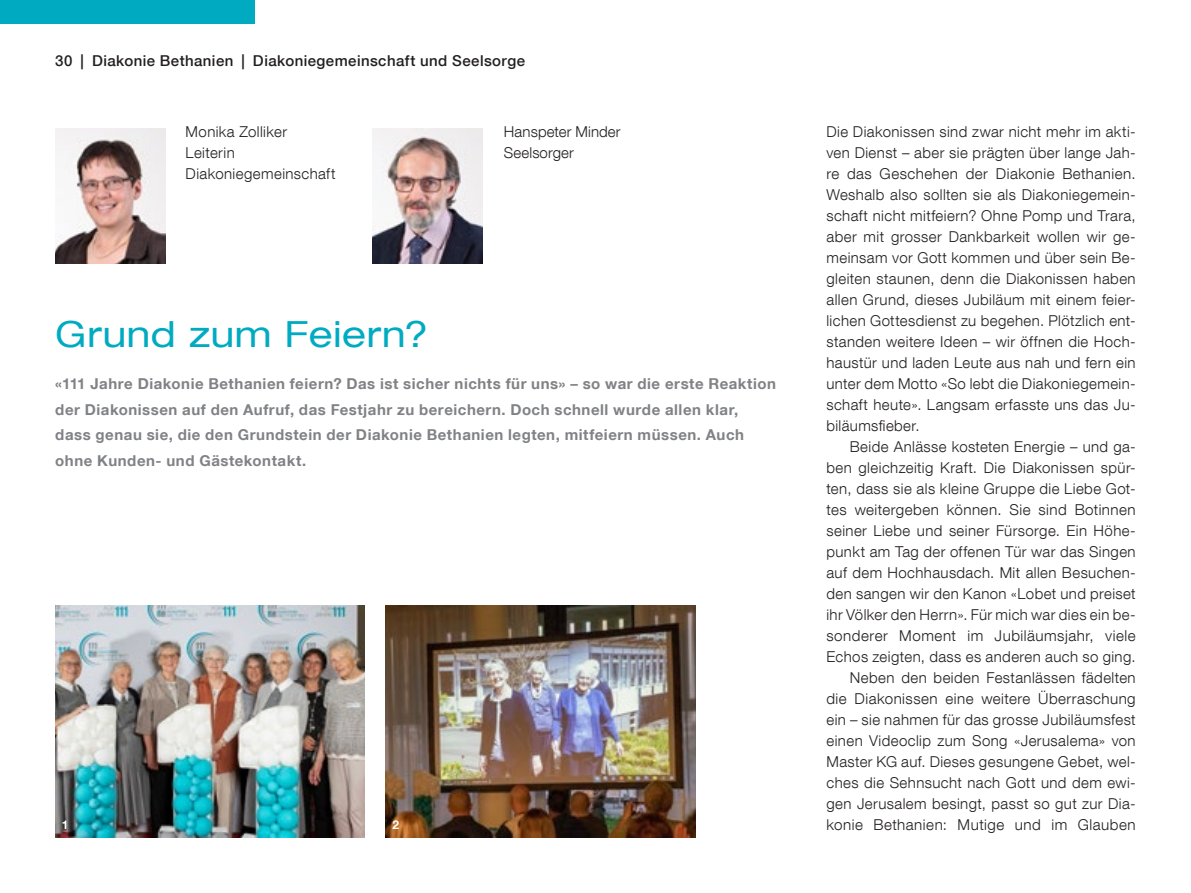
<style>
.page{position:relative;width:1191px;height:893px;background:#fff}
.page>*{position:absolute;margin:0;border:0;box-sizing:border-box;transform-origin:0 0}
.t1{font:expanded 36px "Helvetica Neue LT Com";letter-spacing:.02em;color:#00abc1}
.t2{font:300 15px/21px "Helvetica Neue LT Com";letter-spacing:.03em;color:#231f20}
.t3{font:700 15px/25.5px "Helvetica Neue LT Com";letter-spacing:.035em;color:#808285}
.t4{font:500 15px "Helvetica Neue LT Com";letter-spacing:.03em;color:#231f20}
.t5{font:300 15px/21px "Helvetica Neue LT Com";letter-spacing:.01em;color:#231f20}
.t6{font:700 12px "Helvetica Neue LT Com";color:#fff}
</style>
<div class="page">
<img style="left:55px;top:606px;width:309px;height:232px">
<div style="left:0;top:0;width:254px;height:23px;background:#00abc1"></div>
<img style="left:372px;top:129px;width:110px;height:134px">
<img style="left:55px;top:129px;width:111px;height:134px">
<img style="left:386px;top:606px;width:309px;height:232px">
<p class="t4" style="left:55px;top:52px;width:471px">30 | Diakonie Bethanien | Diakoniegemeinschaft und Seelsorge</p>
<p class="t2" style="left:186px;top:121px;width:151px">Monika Zolliker<br>Leiterin<br>Diakoniegemeinschaft</p>
<p class="t5" style="left:504px;top:121px;width:118px">Hanspeter Minder<br>Seelsorger</p>
<p class="t2" style="left:826px;top:121px;width:311px;text-align:justify">Die Diakonissen sind zwar nicht mehr im akti&shy;ven Dienst – aber sie prägten über lange Jah&shy;re das Geschehen der Diakonie Bethanien.<br>Weshalb also sollten sie als Diakoniegemein&shy;schaft nicht mitfeiern? Ohne Pomp und Trara, aber mit grosser Dankbarkeit wollen wir ge&shy;meinsam vor Gott kommen und über sein Be&shy;gleiten staunen, denn die Diakonissen haben allen Grund, dieses Jubiläum mit einem feier&shy;lichen Gottesdienst zu begehen. Plötzlich ent&shy;standen weitere Ideen – wir öffnen die Hoch&shy;haustür und laden Leute aus nah und fern ein unter dem Motto «So lebt die Diakoniegemein&shy;schaft heute». Langsam erfasste uns das Ju&shy;biläumsfieber.</p>
<p class="t2" style="left:826px;top:436px;width:311px;text-align:right">Beide Anlässe kosteten Energie – und ga&shy;ben gleichzeitig Kraft. Die Diakonissen spür&shy;ten, dass sie als kleine Gruppe die Liebe Got&shy;tes weitergeben können. Sie sind Botinnen seiner Liebe und seiner Fürsorge. Ein Höhe&shy;punkt am Tag der offenen Tür war das Singen auf dem Hochhausdach. Mit allen Besuchen&shy;den sangen wir den Kanon «Lobet und preiset ihr Völker den Herrn». Für mich war dies ein be&shy;sonderer Moment im Jubiläumsjahr, viele Echos zeigten, dass es anderen auch so ging.<br>Neben den beiden Festanlässen fädelten die Diakonissen eine weitere Überraschung ein – sie nahmen für das grosse Jubiläumsfest einen Videoclip zum Song «Jerusalema» von Master KG auf. Dieses gesungene Gebet, wel&shy;ches die Sehnsucht nach Gott und dem ewi&shy;gen Jerusalem besingt, passt so gut zur Dia-</p>
<h1 class="t1" style="left:55px;top:312px;width:375px">Grund zum Feiern?</h1>
<p class="t3" style="left:55px;top:371px;width:722px">«111 Jahre Diakonie Bethanien feiern? Das ist sicher nichts für uns» – so war die erste Reaktion der Diakonissen auf den Aufruf, das Festjahr zu bereichern. Doch schnell wurde allen klar, dass genau sie, die den Grundstein der Diakonie Bethanien legten, mitfeiern müssen. Auch ohne Kunden- und Gästekontakt.</p>
<p class="t6" style="left:62px;top:817px;width:8px">1</p>
<p class="t6" style="left:392px;top:817px;width:8px">2</p>
<p class="t2" style="left:826px;top:814px;width:311px">konie Bethanien: Mutige und im Glauben</p>
</div>
